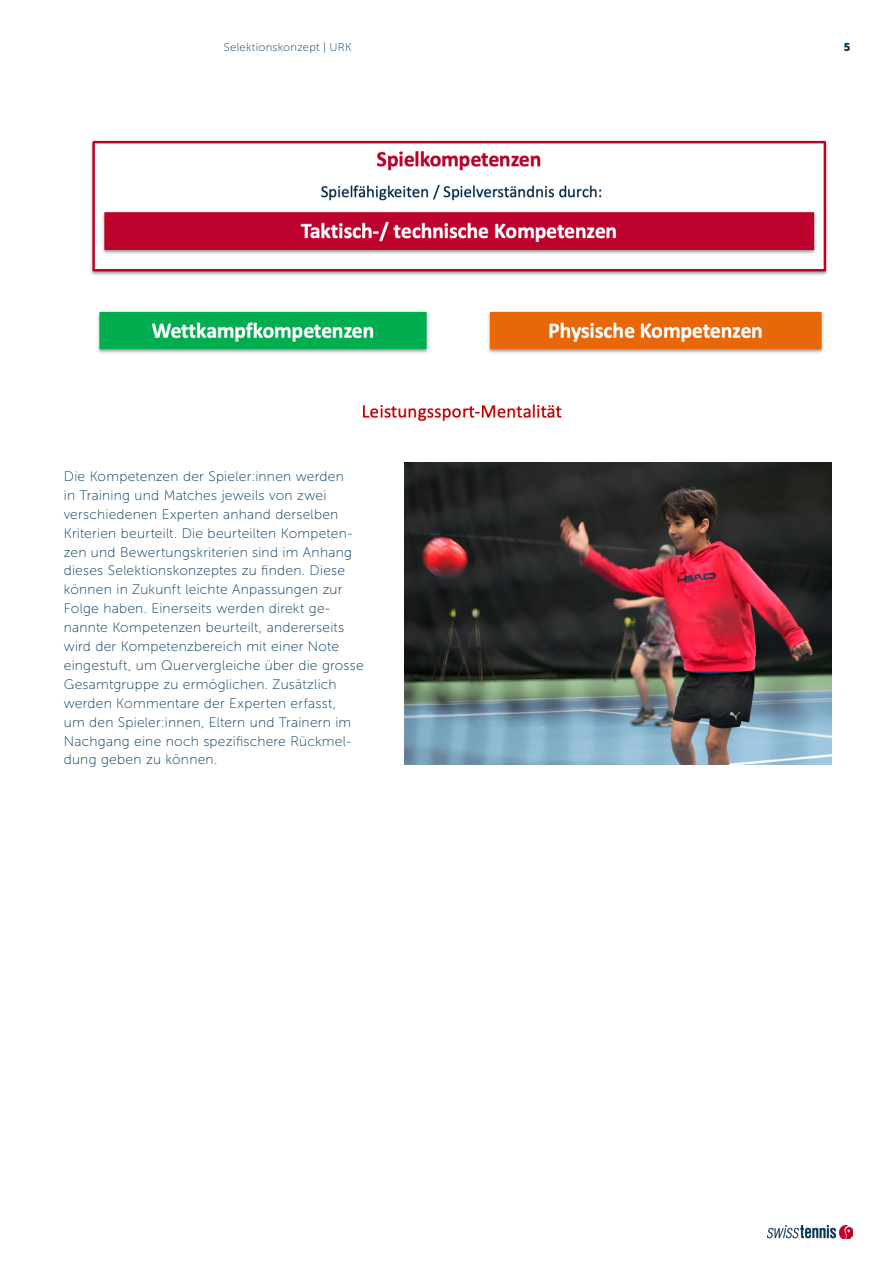
<style>
.page{position:relative;width:893px;height:1263px;background:#fff}
.page>*{position:absolute;margin:0;border:0;box-sizing:border-box;transform-origin:0 0}
.Lauftext{font:13.8px/18.9px "Museo Sans 100";letter-spacing:.02em;color:#00375c}
.t1{font:11.25px "Museo Sans 100";letter-spacing:.025em;color:#00375c}
.t2{font:11.25px "Museo Sans 900";color:#00375c}
</style>
<div class="page">
<img style="left:767px;top:1225px;width:86px;height:14px">
<img style="left:91px;top:140px;width:737px;height:281px">
<img style="left:405px;top:462px;width:427px;height:302px">
<p class="t1" style="left:224px;top:41px;width:129px">Selektionskonzept | URK</p>
<p class="t2" style="left:844px;top:41px;width:8px">5</p>
<p class="Lauftext" style="left:64px;top:467px;width:301px">Die Kompetenzen der Spieler:innen werden<br>in Training und Matches jeweils von zwei verschiedenen Experten anhand derselben Kriterien beurteilt. Die beurteilten Kompeten&shy;zen und Bewertungskriterien sind im Anhang dieses Selektionskonzeptes zu finden. Diese können in Zukunft leichte Anpassungen zur Folge haben. Einerseits werden direkt ge&shy;nannte Kompetenzen beurteilt, andererseits wird der Kompetenzbereich mit einer Note eingestuft, um Quervergleiche über die grosse Gesamtgruppe zu ermöglichen. Zusätzlich werden Kommentare der Experten erfasst,<br>um den Spieler:innen, Eltern und Trainern im Nachgang eine noch spezifischere Rückmel&shy;dung geben zu können.</p>
</div>
